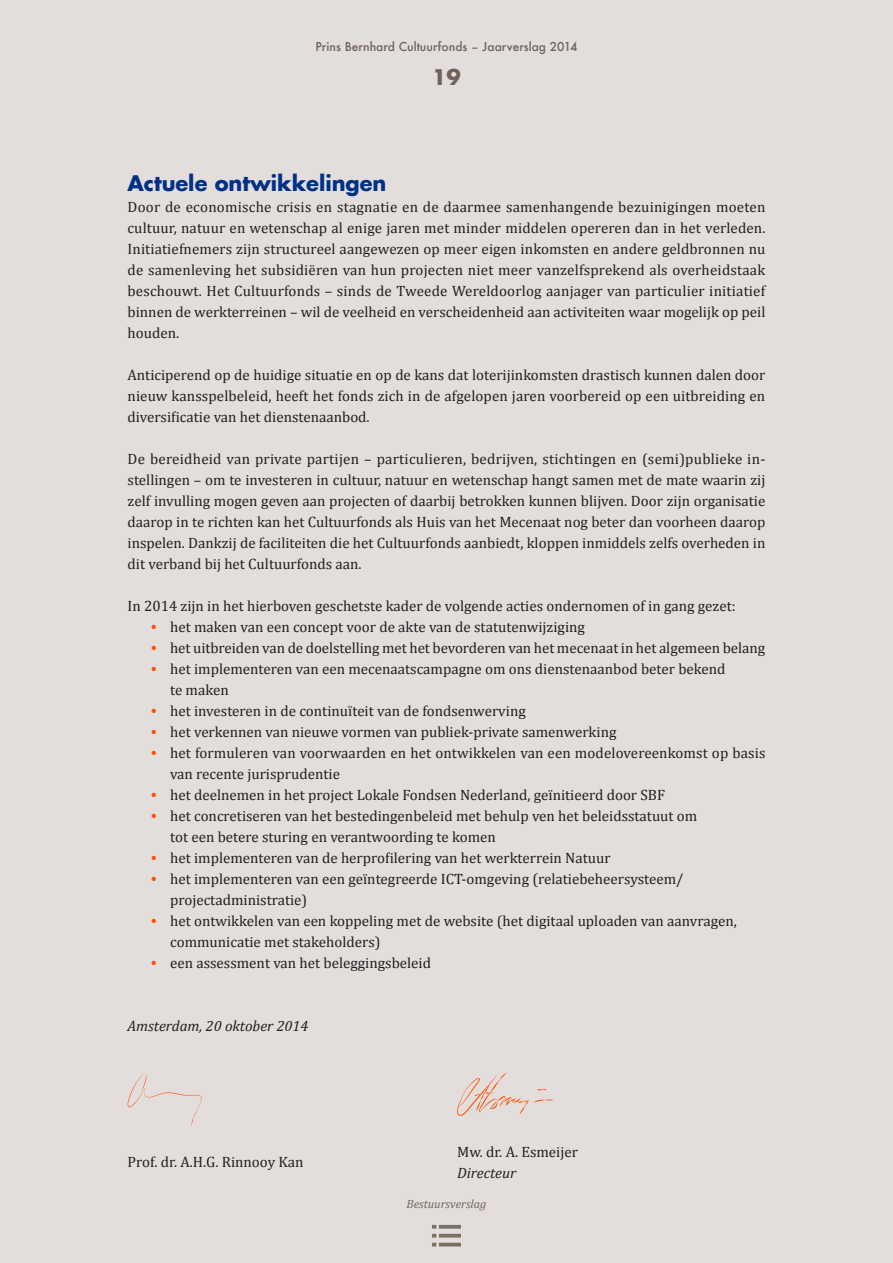
<style>
.page{position:relative;width:893px;height:1263px;background:#e3dddc}
.page>*{position:absolute;margin:0;border:0;box-sizing:border-box;transform-origin:0 0}
.KOPzwart_14pt{font:700 21px "Futura";color:#003186}
.t1{font:700 21px "Futura";color:#716259}
.BODY_brief_hfst_1{font:15px/21px "Cambria";color:#231f20}
.BODY_cambria_italic{font:italic 15px "Cambria";color:#231f20}
.t2{font:500 12px "Futura";color:#716259}
.t3{font:italic 12px "Cambria";color:#716259}
.s1{font-family:"Futura";font-weight:500;font-size:13.5px;color:#ff5000}
.s2{font-style:italic}
</style>
<div class="page">
<hr style="left:439px;top:1234px;width:22px;height:3px;background:#7c6f66">
<hr style="left:439px;top:1225px;width:22px;height:3px;background:#7c6f66">
<hr style="left:439px;top:1243px;width:22px;height:3px;background:#7c6f66">
<svg style="left:432px;top:1234px;width:4px;height:3px"></svg>
<svg style="left:432px;top:1225px;width:4px;height:3px"></svg>
<svg style="left:432px;top:1243px;width:4px;height:3px"></svg>
<svg style="left:128px;top:1073px;width:74px;height:52px"></svg>
<svg style="left:457px;top:1073px;width:96px;height:43px"></svg>
<p class="t2" style="left:315px;top:38px;width:264px">Prins Bernhard Cultuurfonds – Jaarverslag 2014</p>
<p class="t1" style="left:432px;top:63px;width:30px">19</p>
<p class="KOPzwart_14pt" style="left:128px;top:168px;width:260px">Actuele ontwikkelingen</p>
<p class="BODY_brief_hfst_1" style="left:128px;top:196px;width:639px;text-align:justify">Door de economische crisis en stagnatie en de daarmee samenhangende bezuinigingen moeten cultuur, natuur en wetenschap al enige jaren met minder middelen opereren dan in het verleden.<br>Initiatiefnemers zijn structureel aangewezen op meer eigen inkomsten en andere geldbronnen nu de samenleving het subsidiëren van hun projecten niet meer vanzelfsprekend als overheidstaak beschouwt. Het Cultuurfonds – sinds de Tweede Wereldoorlog aanjager van particulier initiatief binnen de werkterreinen – wil de veelheid en verscheidenheid aan activiteiten waar mogelijk op peil houden.</p>
<p class="BODY_brief_hfst_1" style="left:128px;top:364px;width:639px;text-align:justify">Anticiperend op de huidige situatie en op de kans dat loterijinkomsten drastisch kunnen dalen door nieuw kansspelbeleid, heeft het fonds zich in de afgelopen jaren voorbereid op een uitbreiding en diversificatie van het dienstenaanbod.</p>
<p class="BODY_brief_hfst_1" style="left:128px;top:448px;width:639px;text-align:justify">De bereidheid van private partijen – particulieren, bedrijven, stichtingen en (semi)publieke in&shy;stellingen – om te investeren in cultuur, natuur en wetenschap hangt samen met de mate waarin zij zelf invulling mogen geven aan projecten of daarbij betrokken kunnen blijven. Door zijn organisatie daarop in te richten kan het Cultuurfonds als Huis van het Mecenaat nog beter dan voorheen daarop inspelen. Dankzij de faciliteiten die het Cultuurfonds aanbiedt, kloppen inmiddels zelfs overheden in dit verband bij het Cultuurfonds aan.</p>
<p class="BODY_brief_hfst_1" style="left:128px;top:595px;width:610px">In 2014 zijn in het hierboven geschetste kader de volgende acties ondernomen of in gang gezet:</p>
<p class="BODY_brief_hfst_1" style="left:149px;top:616px;width:438px"><span class="s1">•</span> het maken van een concept voor de akte van de statutenwijziging</p>
<p class="BODY_brief_hfst_1" style="left:149px;top:637px;width:618px"><span class="s1">•</span> het uitbreiden van de doelstelling met het bevorderen van het mecenaat in het algemeen belang</p>
<p class="BODY_brief_hfst_1" style="left:170px;top:658px;width:557px;text-indent:-21px"><span class="s1">•</span> het implementeren van een mecenaatscampagne om ons dienstenaanbod beter bekend te maken</p>
<p class="BODY_brief_hfst_1" style="left:149px;top:700px;width:378px"><span class="s1">•</span> het investeren in de continuïteit van de fondsenwerving</p>
<p class="BODY_brief_hfst_1" style="left:149px;top:721px;width:469px"><span class="s1">•</span> het verkennen van nieuwe vormen van publiek-private samenwerking</p>
<p class="BODY_brief_hfst_1" style="left:170px;top:742px;width:597px;text-indent:-21px"><span class="s1">•</span> het formuleren van voorwaarden en het ontwikkelen van een modelovereenkomst op basis van recente jurisprudentie</p>
<p class="BODY_brief_hfst_1" style="left:149px;top:784px;width:518px"><span class="s1">•</span> het deelnemen in het project Lokale Fondsen Nederland, geïnitieerd door SBF</p>
<p class="BODY_brief_hfst_1" style="left:170px;top:805px;width:529px;text-indent:-21px"><span class="s1">•</span> het concretiseren van het bestedingenbeleid met behulp ven het beleidsstatuut om tot een betere sturing en verantwoording te komen</p>
<p class="BODY_brief_hfst_1" style="left:149px;top:847px;width:463px"><span class="s1">•</span> het implementeren van de herprofilering van het werkterrein Natuur</p>
<p class="BODY_brief_hfst_1" style="left:170px;top:868px;width:515px;text-indent:-21px"><span class="s1">•</span> het implementeren van een geïntegreerde ICT-omgeving (relatiebeheersysteem/ projectadministratie)</p>
<p class="BODY_brief_hfst_1" style="left:170px;top:910px;width:568px;text-indent:-21px"><span class="s1">•</span> het ontwikkelen van een koppeling met de website (het digitaal uploaden van aanvragen, communicatie met stakeholders)</p>
<p class="BODY_brief_hfst_1" style="left:149px;top:952px;width:284px"><span class="s1">•</span> een assessment van het beleggingsbeleid</p>
<p class="BODY_cambria_italic" style="left:128px;top:1016px;width:182px">Amsterdam, 20 oktober 2014</p>
<p class="BODY_brief_hfst_1" style="left:128px;top:1151px;width:178px">Prof. dr. A.H.G. Rinnooy Kan</p>
<p class="BODY_brief_hfst_1" style="left:457px;top:1141px;width:122px">Mw. dr. A. Esmeijer<br><span class="s2">Directeur</span></p>
<p class="t3" style="left:407px;top:1196px;width:81px">Bestuursverslag</p>
</div>
